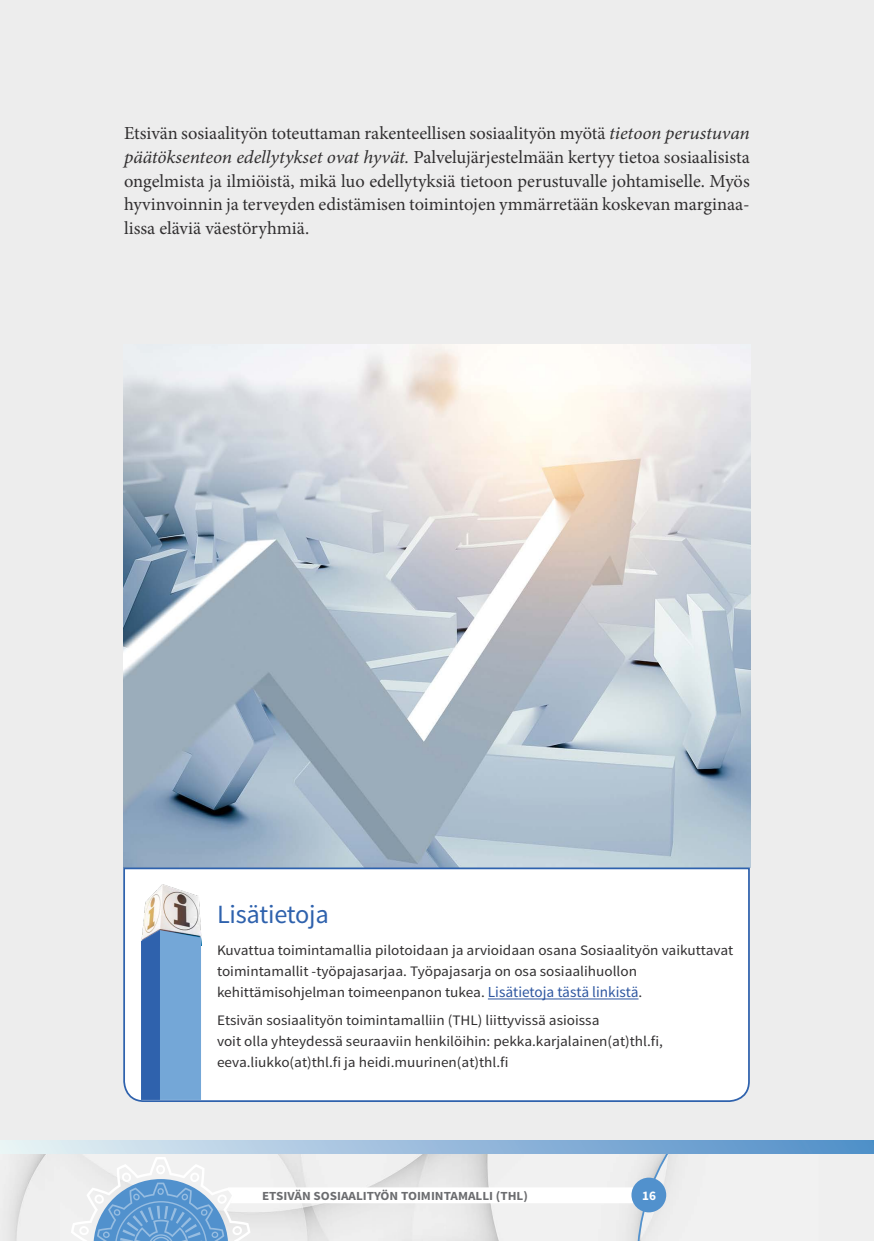
<style>
.page{position:relative;width:874px;height:1241px;background:#fff}
.page>*{position:absolute;margin:0;border:0;box-sizing:border-box;transform-origin:0 0}
.Otsikko_1{font:26.25px "Source Sans Pro";letter-spacing:-.01em;color:#2f62ad}
.Leipis{font:18.38px/23.8px "Minion Pro";color:#312f30;text-align:justify}
.Lähteet{font:14.53px/21px "Source Sans Pro";color:#312f30;scale:1.05 1}
.t1{font:700 13.12px "Source Sans Pro";color:#fff}
.t2{font:700 12.42px "Source Sans Pro";color:#6c6d70;scale:1.06 1}
.s1{font-style:italic}
.s2{font-size:15.22px;color:#2d56a0}
</style>
<div class="page">
<div style="left:0;top:0;width:873px;height:1146px;background:#ededed"></div>
<div style="left:0;top:1153px;width:873px;height:87px;background:#efefef"></div>
<svg style="left:71px;top:1153px;width:601px;height:88px"></svg>
<div style="left:631px;top:1177px;width:35px;height:35px;background:#5191cd;border-radius:50%"></div>
<svg style="left:0;top:1140px;width:873px;height:13px;background:#9abddd"></svg>
<img style="left:124px;top:344px;width:625px;height:522px">
<div style="left:123px;top:866px;width:627px;height:236px;background:#fff"></div>
<hr style="left:487px;top:998px;width:151px;height:1px;background:#2d56a0">
<img style="left:141px;top:884px;width:60px;height:45px">
<svg style="left:141px;top:929px;width:60px;height:170px;background:#6092c9"></svg>
<p class="Leipis" style="left:124px;top:121px;width:627px">Etsivän sosiaalityön toteuttaman rakenteellisen sosiaalityön myötä <span class="s1">tietoon perustuvan päätöksenteon edellytykset ovat hyvät.</span> Palvelujärjestelmään kertyy tietoa sosiaalisista ongelmista ja ilmiöistä, mikä luo edellytyksiä tietoon perustuvalle johtamiselle. Myös hyvinvoinnin ja terveyden edistämisen toimintojen ymmärretään koskevan marginaa&shy;lissa eläviä väestöryhmiä.</p>
<h2 class="Otsikko_1" style="left:217px;top:897px;width:113px">Lisätietoja</h2>
<p class="Lähteet" style="left:217px;top:940px;width:493px">Kuvattua toimintamallia pilotoidaan ja arvioidaan osana Sosiaalityön vaikuttavat toimintamallit -työpajasarjaa. Työpajasarja on osa sosiaalihuollon kehittämisohjelman toimeenpanon tukea. <span class="s2">Lisätietoja tästä linkistä</span>.</p>
<p class="Lähteet" style="left:217px;top:1009px;width:426px">Etsivän sosiaalityön toimintamalliin (THL) liittyvissä asioissa<br>voit olla yhteydessä seuraaviin henkilöihin: pekka.karjalainen(at)thl.fi, eeva.liukko(at)thl.fi ja heidi.muurinen(at)thl.fi</p>
<p class="t2" style="left:262px;top:1187px;width:252px">ETSIVÄN SOSIAALITYÖN TOIMINTAMALLI (THL)</p>
<p class="t1" style="left:642px;top:1186px;width:15px">16</p>
</div>
